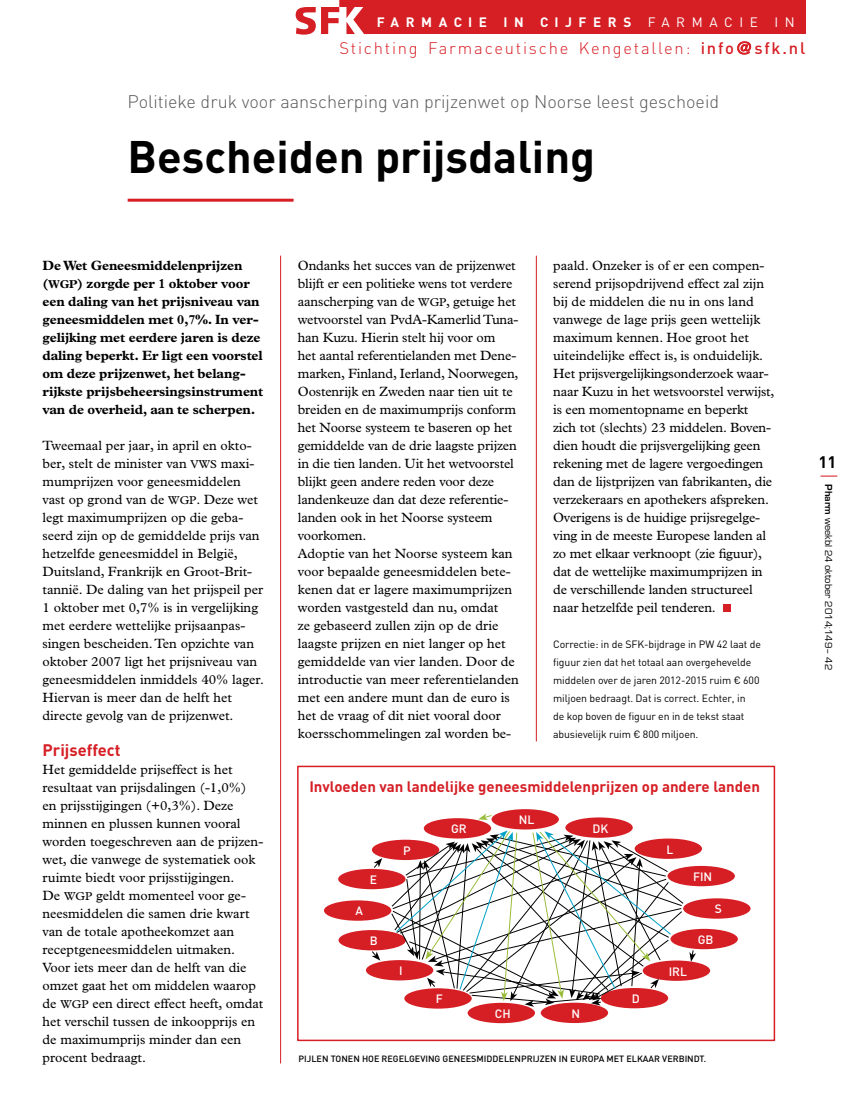
<style>
.page{position:relative;width:851px;height:1106px;background:#fff}
.page>*{position:absolute;margin:0;border:0;box-sizing:border-box;transform-origin:0 0}
.t1{font:700 45px "DIN";color:#000}
.t2{font:300 18px "DIN";color:#58595b}
.t3{font:300 16.5px "DIN";letter-spacing:.11em;color:#d61f25}
.t4{font:700 16.5px "DIN";color:#d61f25}
.t5{font:700 16.5px "DIN";color:#000}
.t6{font:700 15px "DIN";color:#d61f25}
.t7{font:13.5px/18px "Plantin Std";color:#000}
.t8{font:700 13.5px/18px "Plantin Std";letter-spacing:-.01em;color:#000}
.t9{font:700 13.5px "DIN";letter-spacing:.49em;color:#fff}
.t10{font:500 12px "DIN";color:#fff}
.t11{font:10.5px/18px "DIN";letter-spacing:-.01em;color:#000}
.t12{font:10.5px "Eurostile";color:#000}
.t13{font:500 9px "DIN";color:#000}
.s1{font-weight:400}
.s2{font-weight:500}
.s3{font-family:"Helvetica";font-weight:400}
.s4{font-family:"Plantin Std Bold SC850";font-weight:400;font-size:11.55px}
.s5{font-family:"Plantin Std SC850";font-size:11.55px}
.s6{font-family:"DIN";font-weight:300;font-size:19.5px;color:#d61f25}
.s7{font-weight:700}
</style>
<div class="page">
<hr style="left:128px;top:199px;width:165px;height:3px;background:#d61f25">
<div style="left:369px;top:0;width:436px;height:34px;background:#d61f25"></div>
<svg style="left:295px;top:0;width:74px;height:35px"></svg>
<svg style="left:737px;top:41px;width:13px;height:13px"></svg>
<hr style="left:536px;top:256px;width:1px;height:485px;background:#d61f25">
<hr style="left:280px;top:256px;width:1px;height:807px;background:#d61f25">
<div style="left:297px;top:765px;width:478px;height:276px;border:2px solid #d61f25"></div>
<div style="left:722px;top:604px;width:8px;height:8px;background:#d61f25"></div>
<div style="left:423px;top:818px;width:68px;height:20px;background:#d61f25;border-radius:50%"></div>
<div style="left:372px;top:839px;width:67px;height:21px;background:#d61f25;border-radius:50%"></div>
<div style="left:338px;top:869px;width:67px;height:20px;background:#d61f25;border-radius:50%"></div>
<div style="left:324px;top:900px;width:67px;height:20px;background:#d61f25;border-radius:50%"></div>
<div style="left:338px;top:930px;width:68px;height:20px;background:#d61f25;border-radius:50%"></div>
<div style="left:366px;top:960px;width:67px;height:20px;background:#d61f25;border-radius:50%"></div>
<div style="left:404px;top:988px;width:67px;height:20px;background:#d61f25;border-radius:50%"></div>
<div style="left:467px;top:1002px;width:68px;height:21px;background:#d61f25;border-radius:50%"></div>
<div style="left:540px;top:1002px;width:68px;height:21px;background:#d61f25;border-radius:50%"></div>
<div style="left:600px;top:988px;width:68px;height:20px;background:#d61f25;border-radius:50%"></div>
<div style="left:642px;top:960px;width:68px;height:20px;background:#d61f25;border-radius:50%"></div>
<div style="left:670px;top:928px;width:67px;height:21px;background:#d61f25;border-radius:50%"></div>
<div style="left:683px;top:898px;width:67px;height:20px;background:#d61f25;border-radius:50%"></div>
<div style="left:667px;top:866px;width:67px;height:20px;background:#d61f25;border-radius:50%"></div>
<div style="left:634px;top:838px;width:68px;height:21px;background:#d61f25;border-radius:50%"></div>
<div style="left:565px;top:817px;width:67px;height:20px;background:#d61f25;border-radius:50%"></div>
<div style="left:491px;top:809px;width:68px;height:20px;background:#d61f25;border-radius:50%"></div>
<svg style="left:371px;top:950px;width:9px;height:10px"></svg>
<svg style="left:374px;top:858px;width:8px;height:10px"></svg>
<svg style="left:478px;top:813px;width:14px;height:7px"></svg>
<svg style="left:391px;top:830px;width:305px;height:176px"></svg>
<p class="t9" style="left:376px;top:13px;width:419px">farmacie in cijfers <span class="s1">farmacie in</span></p>
<p class="t3" style="left:339px;top:37px;width:467px">Stichting Farmaceutische Kengetallen: <span class="s2">INFO</span><span class="s3">@</span><span class="s2">SFK.NL</span></p>
<h2 class="t2" style="left:128px;top:89px;width:593px">Politieke druk voor aanscherping van prijzenwet op Noorse leest geschoeid</h2>
<h1 class="t1" style="left:128px;top:126px;width:469px">Bescheiden prijsdaling</h1>
<p class="t8" style="left:43px;top:256px;width:222px">De Wet Geneesmiddelenprijzen (<span class="s4">wgp</span>) zorgde per 1 oktober voor een daling van het prijsniveau van geneesmiddelen met 0,7%. In ver&shy;gelijking met eerdere jaren is deze daling beperkt. Er ligt een voorstel om deze prijzenwet, het belang&shy;rijkste prijsbeheersingsinstrument van de overheid, aan te scherpen.</p>
<p class="t7" style="left:43px;top:437px;width:223px">Tweemaal per jaar, in april en okto&shy;ber, stelt de minister van <span class="s5">VWS</span> maxi&shy;mumprijzen voor geneesmiddelen vast op grond van de <span class="s5">WGP</span>. Deze wet legt maximumprijzen op die geba&shy;seerd zijn op de gemiddelde prijs van hetzelfde geneesmiddel in België, Duitsland, Frankrijk en Groot-Brit&shy;tannië. De daling van het prijspeil per 1 oktober met 0,7% is in vergelijking met eerdere wettelijke prijsaanpas&shy;singen bescheiden. Ten opzichte van oktober 2007 ligt het prijsniveau van geneesmiddelen inmiddels 40% lager.<br>Hiervan is meer dan de helft het directe gevolg van de prijzenwet.</p>
<p class="t4" style="left:43px;top:739px;width:80px">Prijseffect</p>
<p class="t7" style="left:43px;top:761px;width:222px">Het gemiddelde prijseffect is het resultaat van prijsdalingen (-1,0%) en prijsstijgingen (+0,3%). Deze minnen en plussen kunnen vooral worden toegeschreven aan de prijzen&shy;wet, die vanwege de systematiek ook ruimte biedt voor prijsstijgingen.<br>De <span class="s5">WGP</span> geldt momenteel voor ge&shy;neesmiddelen die samen drie kwart van de totale apotheekomzet aan receptgeneesmiddelen uitmaken.<br>Voor iets meer dan de helft van die omzet gaat het om middelen waarop de <span class="s5">WGP</span> een direct effect heeft, omdat het verschil tussen de inkoopprijs en de maximumprijs minder dan een procent bedraagt.</p>
<p class="t7" style="left:298px;top:257px;width:222px">Ondanks het succes van de prijzenwet blijft er een politieke wens tot verdere aanscherping van de <span class="s5">WGP</span>, getuige het wetvoorstel van PvdA-Kamerlid Tuna&shy;han Kuzu. Hierin stelt hij voor om<br>het aantal referentielanden met Dene&shy;marken, Finland, Ierland, Noorwegen, Oostenrijk en Zweden naar tien uit te breiden en de maximumprijs conform het Noorse systeem te baseren op het gemiddelde van de drie laagste prijzen in die tien landen. Uit het wetvoorstel blijkt geen andere reden voor deze landenkeuze dan dat deze referentie&shy;landen ook in het Noorse systeem voorkomen.<br>Adoptie van het Noorse systeem kan voor bepaalde geneesmiddelen bete&shy;kenen dat er lagere maximumprijzen worden vastgesteld dan nu, omdat<br>ze gebaseerd zullen zijn op de drie laagste prijzen en niet langer op het gemiddelde van vier landen. Door de introductie van meer referentielanden met een andere munt dan de euro is het de vraag of dit niet vooral door koersschommelingen zal worden be-</p>
<p class="t7" style="left:553px;top:256px;width:223px">paald. Onzeker is of er een compen&shy;serend prijsopdrijvend effect zal zijn bij de middelen die nu in ons land vanwege de lage prijs geen wettelijk maximum kennen. Hoe groot het uiteindelijke effect is, is onduidelijk.<br>Het prijsvergelijkingsonderzoek waar&shy;naar Kuzu in het wetsvoorstel verwijst, is een momentopname en beperkt zich tot (slechts) 23 middelen. Boven&shy;dien houdt die prijsvergelijking geen rekening met de lagere vergoedingen dan de lijstprijzen van fabrikanten, die verzekeraars en apothekers afspreken.<br>Overigens is de huidige prijsregelge&shy;ving in de meeste Europese landen al zo met elkaar verknoopt (zie figuur), dat de wettelijke maximumprijzen in de verschillende landen structureel naar hetzelfde peil tenderen.</p>
<p class="t11" style="left:553px;top:635px;width:209px">Correctie: in de SFK-bijdrage in PW 42 laat de figuur zien dat het totaal aan overgehevelde middelen over de jaren 2012-2015 ruim € 600 miljoen bedraagt. Dat is correct. Echter, in<br>de kop boven de figuur en in de tekst staat abusievelijk ruim € 800 miljoen.</p>
<p class="t6" style="left:309px;top:777px;width:452px">I nvloeden van landelijke geneesmiddelenprijzen op andere landen</p>
<p class="t10" style="left:369px;top:871px;width:9px">E</p>
<p class="t10" style="left:355px;top:903px;width:8px">A</p>
<p class="t10" style="left:369px;top:932px;width:9px">B</p>
<p class="t10" style="left:403px;top:842px;width:9px">P</p>
<p class="t10" style="left:399px;top:962px;width:5px">I</p>
<p class="t10" style="left:451px;top:821px;width:9px">GR</p>
<p class="t10" style="left:436px;top:990px;width:9px">F</p>
<p class="t10" style="left:519px;top:811px;width:17px">NL</p>
<p class="t10" style="left:592px;top:820px;width:17px">DK</p>
<p class="t10" style="left:494px;top:1005px;width:17px">CH</p>
<p class="t10" style="left:571px;top:1005px;width:10px">N</p>
<p class="t10" style="left:631px;top:990px;width:8px">D</p>
<p class="t10" style="left:666px;top:841px;width:8px">L</p>
<p class="t10" style="left:693px;top:868px;width:21px">FIN</p>
<p class="t10" style="left:714px;top:901px;width:9px">S</p>
<p class="t10" style="left:697px;top:931px;width:17px">GB</p>
<p class="t10" style="left:668px;top:963px;width:20px">IRL</p>
<p class="t13" style="left:298px;top:1053px;width:409px">PIJLEN TONEN HOE REGELGEVING GENEESMIDDELENPRIJZEN IN EUROPA MET ELKAAR VERBINDT.</p>
<p class="t5" style="left:818px;top:451px;width:19px">11</p>
<p class="t12" style="left:834px;top:473px;width:198px;rotate:90deg"><span class="s6">|</span> <span class="s7">Pharm</span> weekbl 24 oktober 2014;149– 42</p>
</div>
